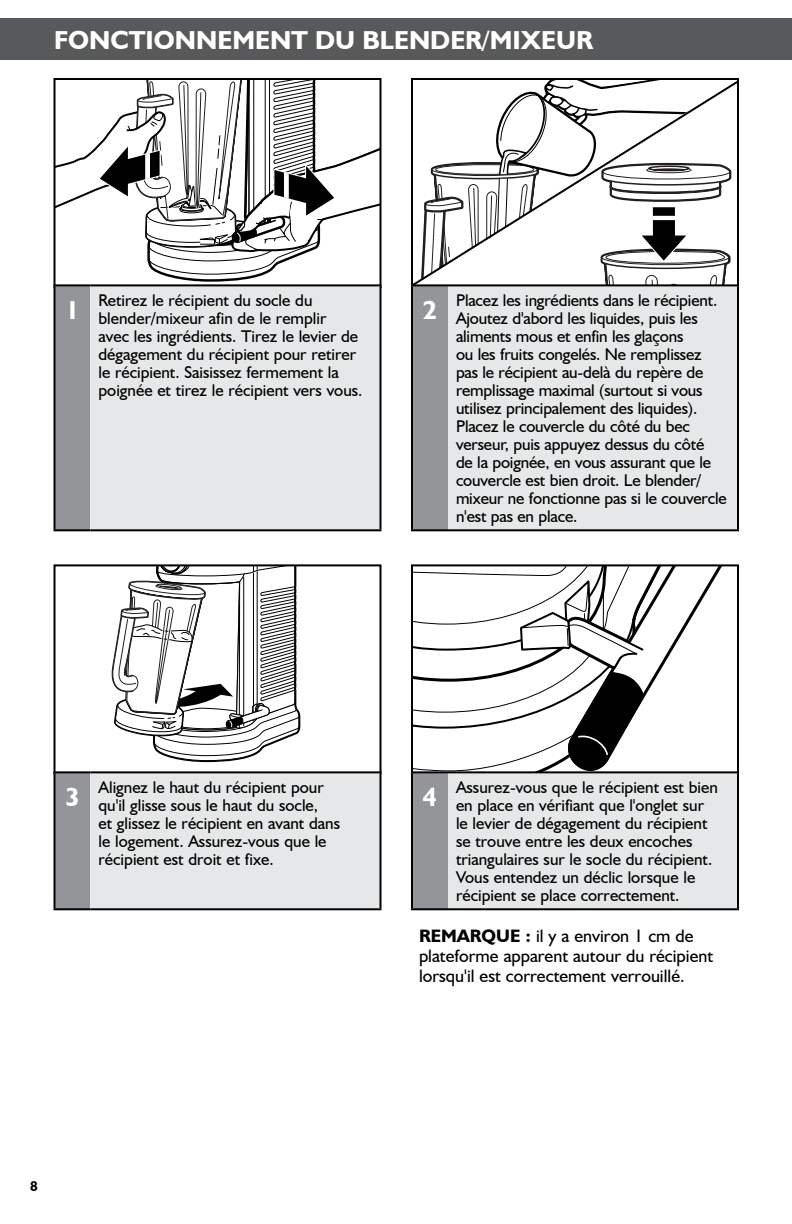
<style>
.page{position:relative;width:792px;height:1224px;background:#fff}
.page>*{position:absolute;margin:0;border:0;box-sizing:border-box;transform-origin:0 0}
.t1{font:700 26px "Humanist 521 BT";color:#fff}
.t2{font:18px/20px "Humanist 521 BT";color:#000}
.t3{font:17px/18px "Humanist 521 BT";color:#000}
.t4{font:700 14px "Humanist 521 BT";color:#000}
.s1{font-weight:700}
</style>
<div class="page">
<div style="left:0;top:18px;width:792px;height:42px;background:#58595b"></div>
<svg style="left:111px;top:567px;width:190px;height:196px"></svg>
<div style="left:54px;top:564px;width:328px;height:210px;border:2px solid #000"></div>
<div style="left:54px;top:772px;width:36px;height:137px;background:#939598"></div>
<div style="left:90px;top:772px;width:290px;height:137px;background:#e6e7e8"></div>
<hr style="left:54px;top:771px;width:36px;height:2px;background:#000">
<hr style="left:54px;top:773px;width:2px;height:135px;background:#000">
<hr style="left:90px;top:771px;width:292px;height:2px;background:#000">
<hr style="left:380px;top:773px;width:2px;height:135px;background:#000">
<hr style="left:54px;top:908px;width:36px;height:2px;background:#000">
<hr style="left:90px;top:908px;width:292px;height:2px;background:#000">
<svg style="left:57px;top:81px;width:322px;height:201px"></svg>
<div style="left:54px;top:78px;width:328px;height:210px;border:2px solid #000"></div>
<div style="left:54px;top:285px;width:36px;height:245px;background:#939598"></div>
<div style="left:90px;top:285px;width:290px;height:245px;background:#e6e7e8"></div>
<hr style="left:54px;top:284px;width:36px;height:2px;background:#000">
<hr style="left:54px;top:286px;width:2px;height:243px;background:#000">
<hr style="left:90px;top:284px;width:292px;height:2px;background:#000">
<hr style="left:380px;top:286px;width:2px;height:243px;background:#000">
<hr style="left:54px;top:529px;width:36px;height:2px;background:#000">
<hr style="left:90px;top:529px;width:292px;height:2px;background:#000">
<svg style="left:414px;top:567px;width:308px;height:204px"></svg>
<div style="left:411px;top:564px;width:328px;height:210px;border:2px solid #000"></div>
<div style="left:412px;top:772px;width:36px;height:137px;background:#939598"></div>
<div style="left:448px;top:772px;width:290px;height:137px;background:#e6e7e8"></div>
<hr style="left:411px;top:771px;width:37px;height:2px;background:#000">
<hr style="left:411px;top:773px;width:2px;height:135px;background:#000">
<hr style="left:448px;top:771px;width:291px;height:2px;background:#000">
<hr style="left:737px;top:773px;width:2px;height:135px;background:#000">
<hr style="left:411px;top:908px;width:37px;height:2px;background:#000">
<hr style="left:448px;top:908px;width:291px;height:2px;background:#000">
<svg style="left:414px;top:81px;width:322px;height:203px"></svg>
<div style="left:411px;top:78px;width:328px;height:210px;border:2px solid #000"></div>
<div style="left:412px;top:285px;width:36px;height:245px;background:#939598"></div>
<div style="left:448px;top:285px;width:290px;height:245px;background:#e6e7e8"></div>
<hr style="left:411px;top:284px;width:37px;height:2px;background:#000">
<hr style="left:411px;top:286px;width:2px;height:243px;background:#000">
<hr style="left:448px;top:284px;width:291px;height:2px;background:#000">
<hr style="left:737px;top:286px;width:2px;height:243px;background:#000">
<hr style="left:411px;top:529px;width:37px;height:2px;background:#000">
<hr style="left:448px;top:529px;width:291px;height:2px;background:#000">
<h1 class="t1" style="left:54px;top:24px;width:19px">FON</h1>
<h1 class="t1" style="left:111px;top:24px;width:38px">CTIONNEMENT</h1>
<h1 class="t1" style="left:315px;top:24px;width:66px">DU BLENDER</h1>
<h1 class="t1" style="left:482px;top:24px;width:26px">/MIXEUR</h1>
<h1 class="t1" style="left:65px;top:294px;width:16px">1</h1>
<p class="t3" style="left:98px;top:291px;width:266px">Retirez le récipient du socle du blender/mixeur afin de le remplir<br>avec les ingrédients. Tirez le levier de dégagement du récipient pour retirer le récipient. Saisissez fermement la poignée et tirez le récipient vers vous.</p>
<h1 class="t1" style="left:423px;top:294px;width:16px">2</h1>
<p class="t3" style="left:456px;top:291px;width:272px">Placez les ingrédients dans le récipient.<br>Ajoutez d'abord les liquides, puis les aliments mous et enfin les glaçons<br>ou les fruits congelés. Ne remplissez pas le récipient au-delà du repère de remplissage maximal (surtout si vous utilisez principalement des liquides).<br>Placez le couvercle du côté du bec verseur, puis appuyez dessus du côté<br>de la poignée, en vous assurant que le couvercle est bien droit. Le blender/ mixeur ne fonctionne pas si le couvercle n'est pas en place.</p>
<h1 class="t1" style="left:65px;top:781px;width:16px">3</h1>
<p class="t3" style="left:98px;top:778px;width:243px">Alignez le haut du récipient pour qu'il glisse sous le haut du socle,<br>et glissez le récipient en avant dans le logement. Assurez-vous que le récipient est droit et fixe.</p>
<p class="t4" style="left:30px;top:1178px;width:9px">8</p>
<h1 class="t1" style="left:423px;top:781px;width:16px">4</h1>
<p class="t3" style="left:456px;top:778px;width:263px">Assurez-vous que le récipient est bien en place en vérifiant que l'onglet sur le levier de dégagement du récipient se trouve entre les deux encoches triangulaires sur le socle du récipient.<br>Vous entendez un déclic lorsque le récipient se place correctement.</p>
<p class="t2" style="left:419px;top:926px;width:296px"><span class="s1">REMARQUE :</span> il y a environ 1 cm de plateforme apparent autour du récipient lorsqu'il est correctement verrouillé.</p>
</div>
